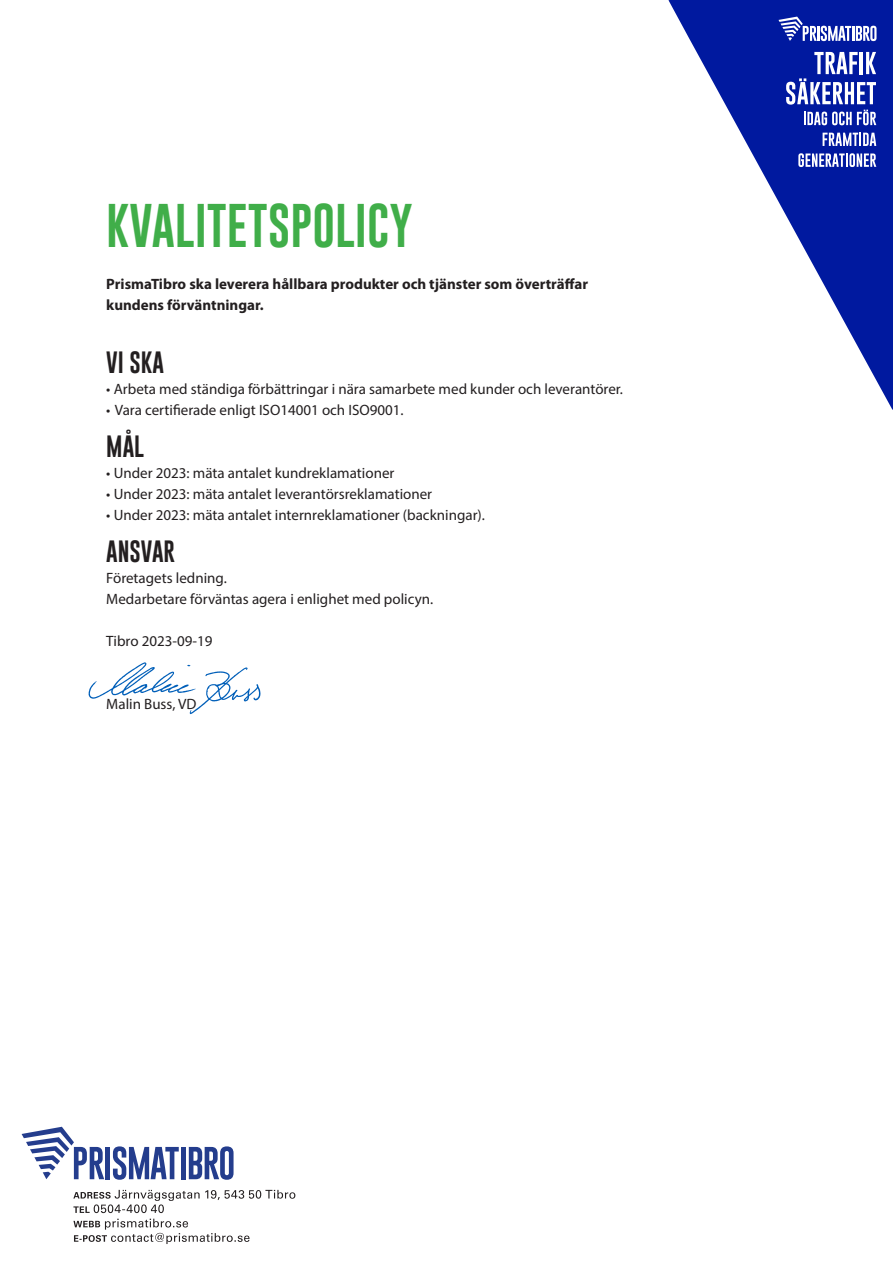
<style>
.page{position:relative;width:893px;height:1263px;background:#fff}
.page>*{position:absolute;margin:0;border:0;box-sizing:border-box;transform-origin:0 0}
.t1{font:45px "Gobold Uplow";color:#40ae49}
.t2{font:22.5px "Gobold Uplow";color:#231f20}
.t3{font:15px "Myriad Pro";color:#231f20}
.t4{font:700 15px "Myriad Pro";color:#231f20}
</style>
<div class="page">
<svg style="left:73px;top:1219px;width:177px;height:25px"></svg>
<svg style="left:73px;top:1190px;width:222px;height:23px"></svg>
<svg style="left:22px;top:1127px;width:82px;height:52px"></svg>
<hr style="left:106px;top:1147px;width:4px;height:32px;background:#243d8d">
<svg style="left:113px;top:1146px;width:66px;height:34px"></svg>
<div style="left:181px;top:1147px;width:5px;height:32px;background:#243d8d"></div>
<svg style="left:189px;top:1146px;width:45px;height:34px"></svg>
<svg style="left:89px;top:662px;width:171px;height:52px"></svg>
<svg style="left:668px;top:0;width:225px;height:410px"></svg>
<svg style="left:778px;top:17px;width:98px;height:24px"></svg>
<svg style="left:786px;top:52px;width:90px;height:73px"></svg>
<svg style="left:823px;top:133px;width:53px;height:13px"></svg>
<svg style="left:798px;top:153px;width:78px;height:14px"></svg>
<p class="t1" style="left:106px;top:190px;width:308px">KVALITETSPOLICY</p>
<p class="t4" style="left:106px;top:276px;width:483px">PrismaTibro ska leverera hållbara produkter och tjänster som överträffar</p>
<p class="t4" style="left:106px;top:297px;width:159px">kundens förväntningar.</p>
<p class="t2" style="left:106px;top:345px;width:59px">VI SKA</p>
<p class="t3" style="left:106px;top:380px;width:518px">• Arbeta med ständiga förbättringar i nära samarbete med kunder och leverantörer.</p>
<p class="t3" style="left:106px;top:401px;width:299px">• Vara certifierade enligt ISO14001 och ISO9001.</p>
<p class="t2" style="left:106px;top:429px;width:39px">MÅL</p>
<p class="t3" style="left:106px;top:464px;width:290px">• Under 2023: mäta antalet kundreklamationer</p>
<p class="t3" style="left:106px;top:485px;width:327px">• Under 2023: mäta antalet leverantörsreklamationer</p>
<p class="t3" style="left:106px;top:506px;width:380px">• Under 2023: mäta antalet internreklamationer (backningar).</p>
<p class="t2" style="left:106px;top:534px;width:70px">ANSVAR</p>
<p class="t3" style="left:106px;top:569px;width:122px">Företagets ledning.</p>
<p class="t3" style="left:106px;top:590px;width:328px">Medarbetare förväntas agera i enlighet med policyn.</p>
<p class="t3" style="left:106px;top:632px;width:108px">Tibro 2023-09-19</p>
<p class="t3" style="left:106px;top:695px;width:92px">Malin Buss, VD</p>
</div>
